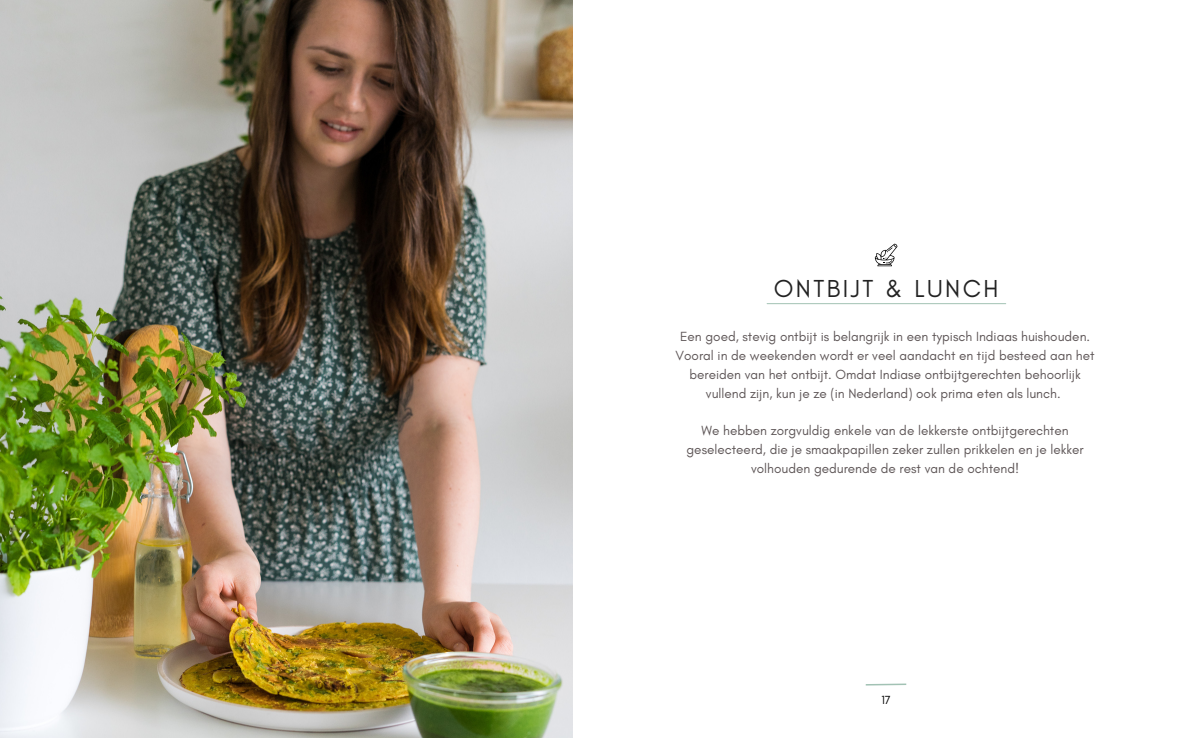
<style>
.page{position:relative;width:1191px;height:738px;background:#fff}
.page>*{position:absolute;margin:0;border:0;box-sizing:border-box;transform-origin:0 0}
.t1{font:25px "Glacial Indifference";letter-spacing:.1em;color:#222}
.t2{font:13.5px/18.8px "Glacial Indifference";color:#5e5657;text-align:center}
.t3{font:12px "Glacial Indifference";color:#000}
</style>
<div class="page">
<img style="left:0;top:0;width:572px;height:737px">
<hr style="left:767px;top:303px;width:238px;height:1px;background:#a2c2b4">
<svg style="left:874px;top:243px;width:23px;height:23px"></svg>
<svg style="left:865px;top:683px;width:42px;height:3px"></svg>
<h1 class="t1" style="left:773px;top:273px;width:226px">ONTBIJT &amp; LUNCH</h1>
<p class="t2" style="left:675px;top:327px;width:420px">Een goed, stevig ontbijt is belangrijk in een typisch Indiaas huishouden.<br>Vooral in de weekenden wordt er veel aandacht en tijd besteed aan het bereiden van het ontbijt. Omdat Indiase ontbijtgerechten behoorlijk vullend zijn, kun je ze (in Nederland) ook prima eten als lunch.</p>
<p class="t2" style="left:686px;top:421px;width:398px">We hebben zorgvuldig enkele van de lekkerste ontbijtgerechten geselecteerd, die je smaakpapillen zeker zullen prikkelen en je lekker volhouden gedurende de rest van de ochtend!</p>
<p class="t3" style="left:881px;top:691px;width:11px">17</p>
</div>
